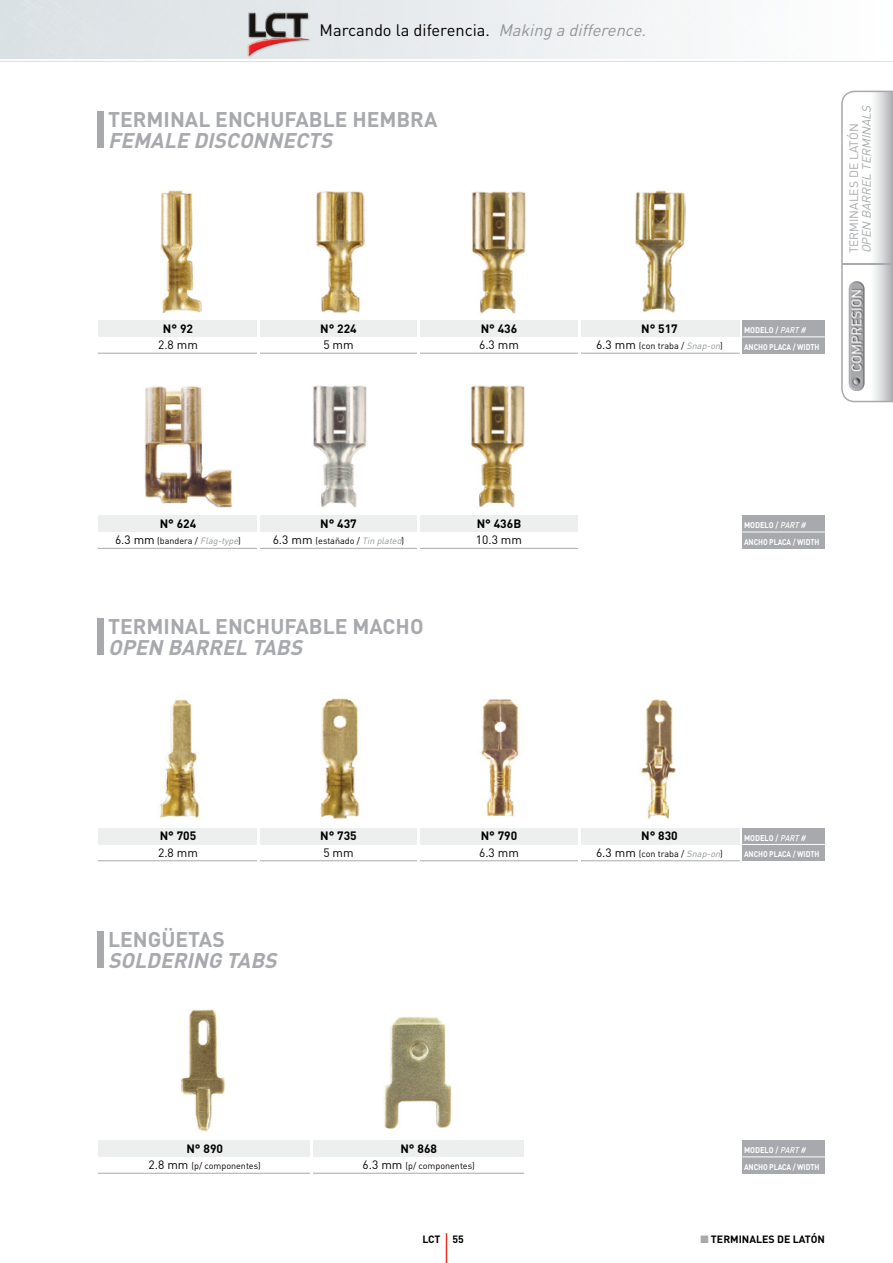
<style>
.page{position:relative;width:893px;height:1263px;background:#fff}
.page>*{position:absolute;margin:0;border:0;box-sizing:border-box;transform-origin:0 0}
.t1{font:700 21px "DIN";color:#a7a9ac}
.t2{font:italic 700 21px "DIN";color:#a7a9ac}
.t3{font:16.5px "DIN";color:#000}
.t4{font:700 12px "DIN";color:#000}
.t5{font:12px "DIN";color:#000}
.t6{font:italic 12px "DIN";color:#a7a9ac}
.t7{font:12px "DIN";color:#a7a9ac}
.t8{font:700 10.5px "DIN";color:#000}
.t9{font:9px "DIN";color:#000}
.t10{font:700 8.25px/16.5px "DIN";letter-spacing:-.01em;color:#fff;scale:.92 1}
.s1{font-style:italic;color:#939598}
.s2{font-size:12px}
.s3{font-weight:500;font-style:italic}
.s4{color:#a7a9ac}
</style>
<div class="page">
<hr style="left:0;top:61px;width:893px;height:1px;background:#dcddde">
<hr style="left:446px;top:1233px;width:1px;height:30px;background:#ee3124">
<img style="left:243px;top:7px;width:72px;height:51px">
<svg style="left:841px;top:91px;width:52px;height:311px"></svg>
<hr style="left:842px;top:263px;width:51px;height:1px;background:#a7a9ac">
<img style="left:844px;top:270px;width:29px;height:123px">
<img style="left:384px;top:1016px;width:68px;height:113px">
<img style="left:181px;top:1009px;width:44px;height:123px">
<img style="left:160px;top:699px;width:39px;height:120px">
<img style="left:320px;top:698px;width:39px;height:121px">
<img style="left:481px;top:699px;width:38px;height:118px">
<img style="left:641px;top:699px;width:35px;height:120px">
<div style="left:98px;top:111px;width:6px;height:37px;background:#a7a9ac"></div>
<div style="left:98px;top:619px;width:6px;height:36px;background:#a7a9ac"></div>
<div style="left:98px;top:931px;width:6px;height:36px;background:#a7a9ac"></div>
<img style="left:315px;top:191px;width:49px;height:122px">
<img style="left:471px;top:191px;width:55px;height:123px">
<img style="left:635px;top:190px;width:50px;height:123px">
<img style="left:470px;top:385px;width:55px;height:123px">
<img style="left:313px;top:385px;width:54px;height:123px">
<img style="left:144px;top:386px;width:89px;height:122px">
<img style="left:160px;top:190px;width:42px;height:123px">
<div style="left:98px;top:320px;width:642px;height:17px;background:#edeeee"></div>
<div style="left:98px;top:828px;width:642px;height:16px;background:#edeeee"></div>
<div style="left:98px;top:1140px;width:642px;height:17px;background:#edeeee"></div>
<div style="left:98px;top:515px;width:642px;height:17px;background:#edeeee"></div>
<div style="left:742px;top:337px;width:83px;height:16px;background:#a7a9ac"></div>
<div style="left:742px;top:844px;width:83px;height:17px;background:#a7a9ac"></div>
<div style="left:742px;top:1157px;width:83px;height:16px;background:#a7a9ac"></div>
<div style="left:742px;top:532px;width:83px;height:17px;background:#a7a9ac"></div>
<div style="left:742px;top:320px;width:83px;height:17px;background:#a7a9ac"></div>
<div style="left:742px;top:828px;width:83px;height:16px;background:#a7a9ac"></div>
<div style="left:742px;top:1140px;width:83px;height:17px;background:#a7a9ac"></div>
<div style="left:742px;top:515px;width:83px;height:17px;background:#a7a9ac"></div>
<hr style="left:742px;top:337px;width:83px;height:1px;background:#fff">
<hr style="left:742px;top:844px;width:83px;height:1px;background:#fff">
<hr style="left:742px;top:1156px;width:83px;height:1px;background:#fff">
<hr style="left:742px;top:532px;width:83px;height:1px;background:#fff">
<hr style="left:98px;top:353px;width:642px;height:1px;background:#a7a9ac">
<hr style="left:98px;top:860px;width:642px;height:1px;background:#a7a9ac">
<hr style="left:98px;top:1173px;width:642px;height:1px;background:#a7a9ac">
<hr style="left:98px;top:548px;width:642px;height:1px;background:#a7a9ac">
<hr style="left:257px;top:319px;width:3px;height:36px;background:#fff">
<hr style="left:257px;top:827px;width:3px;height:36px;background:#fff">
<hr style="left:311px;top:1139px;width:2px;height:36px;background:#fff">
<hr style="left:257px;top:514px;width:3px;height:36px;background:#fff">
<hr style="left:418px;top:319px;width:2px;height:36px;background:#fff">
<hr style="left:418px;top:827px;width:2px;height:36px;background:#fff">
<div style="left:524px;top:1139px;width:217px;height:36px;background:#fff"></div>
<hr style="left:418px;top:514px;width:2px;height:36px;background:#fff">
<hr style="left:578px;top:319px;width:3px;height:36px;background:#fff">
<hr style="left:578px;top:827px;width:3px;height:36px;background:#fff">
<div style="left:578px;top:514px;width:163px;height:36px;background:#fff"></div>
<h2 class="t3" style="left:320px;top:20px;width:332px">Marcando la diferencia. <span class="s1">Making a difference.</span></h2>
<h1 class="t1" style="left:108px;top:105px;width:26px">TERMINAL</h1>
<h1 class="t1" style="left:215px;top:105px;width:167px">ENCHUFABLE HEMBRA</h1>
<h1 class="t2" style="left:108px;top:126px;width:231px">FEMALE DISCONNECTS</h1>
<h3 class="t6" style="left:859px;top:253px;width:152px;rotate:-90deg">OPEN BARREL TERMINALS</h3>
<h3 class="t7" style="left:846px;top:253px;width:131px;rotate:-90deg">TERMINALES DE LATÓN</h3>
<h3 class="t4" style="left:163px;top:321px;width:32px">N° 92</h3>
<h3 class="t5" style="left:158px;top:337px;width:41px">2.8 mm</h3>
<h3 class="t4" style="left:320px;top:321px;width:38px">N° 224</h3>
<h3 class="t5" style="left:323px;top:337px;width:32px">5 mm</h3>
<h3 class="t4" style="left:481px;top:321px;width:38px">N° 436</h3>
<h3 class="t5" style="left:479px;top:337px;width:41px">6.3 mm</h3>
<h3 class="t4" style="left:641px;top:321px;width:38px">N° 517</h3>
<p class="t9" style="left:596px;top:340px;width:128px"><span class="s2">6.3 mm</span> (con traba / <span class="s1">Snap-on</span>)</p>
<p class="t10" style="left:744px;top:321px;width:83px">MODELO / <span class="s3">PART #<br></span>ANCHO PLACA / WIDTH</p>
<h3 class="t4" style="left:160px;top:516px;width:38px">N° 624</h3>
<p class="t9" style="left:115px;top:535px;width:127px"><span class="s2">6.3 mm</span> (bandera / <span class="s1">Flag-type</span>)</p>
<h3 class="t4" style="left:320px;top:516px;width:38px">N° 437</h3>
<p class="t9" style="left:273px;top:535px;width:133px"><span class="s2">6.3 mm</span> (estañado / <span class="s1">Tin plated</span>)</p>
<h1 class="t1" style="left:108px;top:613px;width:26px">TERMINAL</h1>
<h1 class="t1" style="left:215px;top:613px;width:210px">ENCHUFABLE MACHO</h1>
<h1 class="t2" style="left:108px;top:634px;width:201px">OPEN BARREL TABS</h1>
<h3 class="t4" style="left:477px;top:516px;width:46px">N° 436B</h3>
<h3 class="t5" style="left:476px;top:533px;width:48px">10.3 mm</h3>
<p class="t10" style="left:744px;top:517px;width:83px">MODELO / <span class="s3">PART #<br></span>ANCHO PLACA / WIDTH</p>
<h3 class="t4" style="left:160px;top:828px;width:38px">N° 705</h3>
<h3 class="t5" style="left:158px;top:845px;width:41px">2.8 mm</h3>
<h1 class="t1" style="left:108px;top:925px;width:118px">LENGÜETAS</h1>
<h1 class="t2" style="left:108px;top:946px;width:175px">SOLDERING TABS</h1>
<h3 class="t4" style="left:320px;top:828px;width:38px">N° 735</h3>
<h3 class="t5" style="left:323px;top:845px;width:32px">5 mm</h3>
<h3 class="t4" style="left:481px;top:828px;width:38px">N° 790</h3>
<h3 class="t5" style="left:479px;top:845px;width:41px">6.3 mm</h3>
<h3 class="t4" style="left:641px;top:828px;width:38px">N° 830</h3>
<p class="t9" style="left:596px;top:848px;width:128px"><span class="s2">6.3 mm</span> (con traba / <span class="s1">Snap-on</span>)</p>
<p class="t10" style="left:744px;top:829px;width:83px">MODELO / <span class="s3">PART #<br></span>ANCHO PLACA / WIDTH</p>
<h3 class="t4" style="left:186px;top:1140px;width:38px">N° 890</h3>
<p class="t9" style="left:149px;top:1160px;width:114px"><span class="s2">2.8 mm</span> (p/ componentes)</p>
<h3 class="t4" style="left:400px;top:1140px;width:38px">N° 868</h3>
<p class="t9" style="left:363px;top:1160px;width:114px"><span class="s2">6.3 mm</span> (p/ componentes)</p>
<p class="t10" style="left:744px;top:1141px;width:83px">MODELO / <span class="s3">PART #<br></span>ANCHO PLACA / WIDTH</p>
<p class="t8" style="left:422px;top:1232px;width:43px">LCT 55</p>
<p class="t8" style="left:700px;top:1232px;width:126px"><span class="s4">■</span> TERMINALES DE LATÓN</p>
</div>
